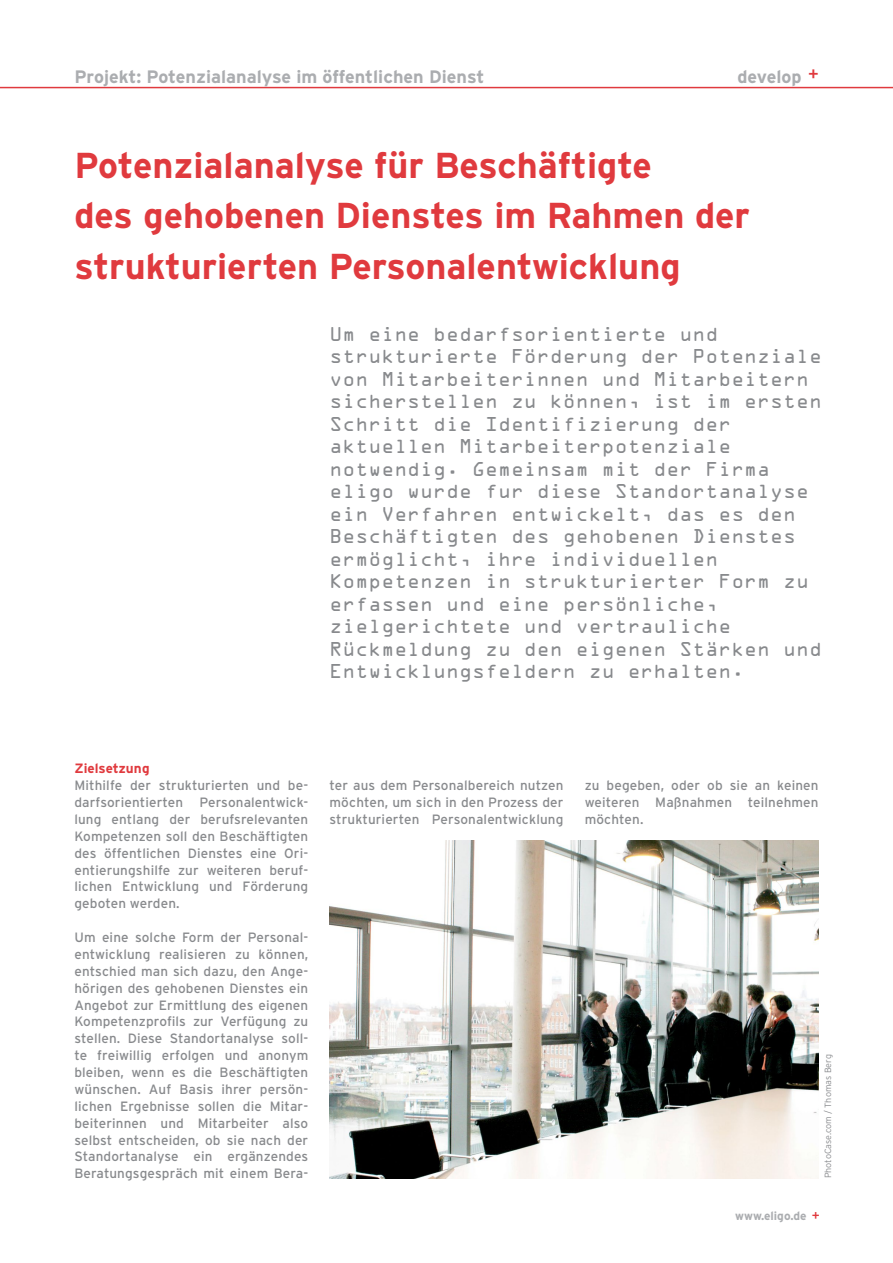
<style>
.page{position:relative;width:893px;height:1263px;background:#fff}
.page>*{position:absolute;margin:0;border:0;box-sizing:border-box;transform-origin:0 0}
.t1{font:700 36px/50.4px "Interstate";color:#e03a3e}
.t2{font:18px/22.5px "OCRA Std";color:#888a8d}
.t3{font:700 18px "Interstate";color:#abadb0}
.t4{font:18px "Interstate";color:#e03a3e}
.t5{font:13.5px/16.8px "Interstate";letter-spacing:.01em;color:#888a8d;text-align:justify}
.t6{font:700 13.5px "Interstate";color:#e03a3e}
.t7{font:700 12px "Interstate";color:#abadb0}
.t8{font:300 9px "Interstate";color:#888a8d}
.s1{font-weight:400;font-size:13.5px;color:#e03a3e}
</style>
<div class="page">
<hr style="left:0;top:87px;width:893px;height:1px;background:#e03a3e">
<img style="left:330px;top:841px;width:489px;height:338px">
<h2 class="t3" style="left:74px;top:66px;width:411px">Projekt: Potenzialanalyse im öffentlichen Dienst</h2>
<h2 class="t4" style="left:808px;top:64px;width:12px">+</h2>
<h2 class="t3" style="left:737px;top:66px;width:66px">develop</h2>
<h1 class="t1" style="left:74px;top:140px;width:677px">Potenzialanalyse für Beschäftigte<br>des gehobenen Dienstes im Rahmen der strukturierten Personalentwicklung</h1>
<p class="t2" style="left:330px;top:324px;width:494px">Um eine bedarfsorientierte und strukturierte Förderung der Potenziale von Mitarbeiterinnen und Mitarbeitern sicherstellen zu können, ist im ersten Schritt die Identifizierung der aktuellen Mitarbeiterpotenziale notwendig. Gemeinsam mit der Firma eligo wurde fur diese Standortanalyse ein Verfahren entwickelt, das es den Beschäftigten des gehobenen Dienstes ermöglicht, ihre individuellen Kompetenzen in strukturierter Form zu erfassen und eine persönliche, zielgerichtete und vertrauliche Rückmeldung zu den eigenen Stärken und Entwicklungsfeldern zu erhalten.</p>
<p class="t6" style="left:74px;top:761px;width:77px">Zielsetzung</p>
<p class="t5" style="left:74px;top:777px;width:235px">Mithilfe der strukturierten und be&shy;darfsorientierten Personalentwick&shy;lung entlang der berufsrelevanten Kompetenzen soll den Beschäftigten des öffentlichen Dienstes eine Ori&shy;entierungshilfe zur weiteren beruf&shy;lichen Entwicklung und Förderung geboten werden.</p>
<p class="t5" style="left:74px;top:929px;width:235px">Um eine solche Form der Personal&shy;entwicklung realisieren zu können, entschied man sich dazu, den Ange&shy;hörigen des gehobenen Dienstes ein Angebot zur Ermittlung des eigenen Kompetenzprofils zur Verfügung zu stellen. Diese Standortanalyse soll&shy;te freiwillig erfolgen und anonym bleiben, wenn es die Beschäftigten wünschen. Auf Basis ihrer persön&shy;lichen Ergebnisse sollen die Mitar&shy;beiterinnen und Mitarbeiter also selbst entscheiden, ob sie nach der Standortanalyse ein ergänzendes Beratungsgespräch mit einem Bera-</p>
<p class="t5" style="left:330px;top:777px;width:235px">ter aus dem Personalbereich nutzen möchten, um sich in den Prozess der strukturierten Personalentwicklung</p>
<p class="t5" style="left:585px;top:777px;width:235px">zu begeben, oder ob sie an keinen weiteren Maßnahmen teilnehmen möchten.</p>
<p class="t8" style="left:823px;top:1178px;width:125px;rotate:-90deg">PhotoCase.com / Thomas Berg</p>
<p class="t7" style="left:735px;top:1209px;width:86px">www.eligo.de <span class="s1">+</span></p>
</div>
